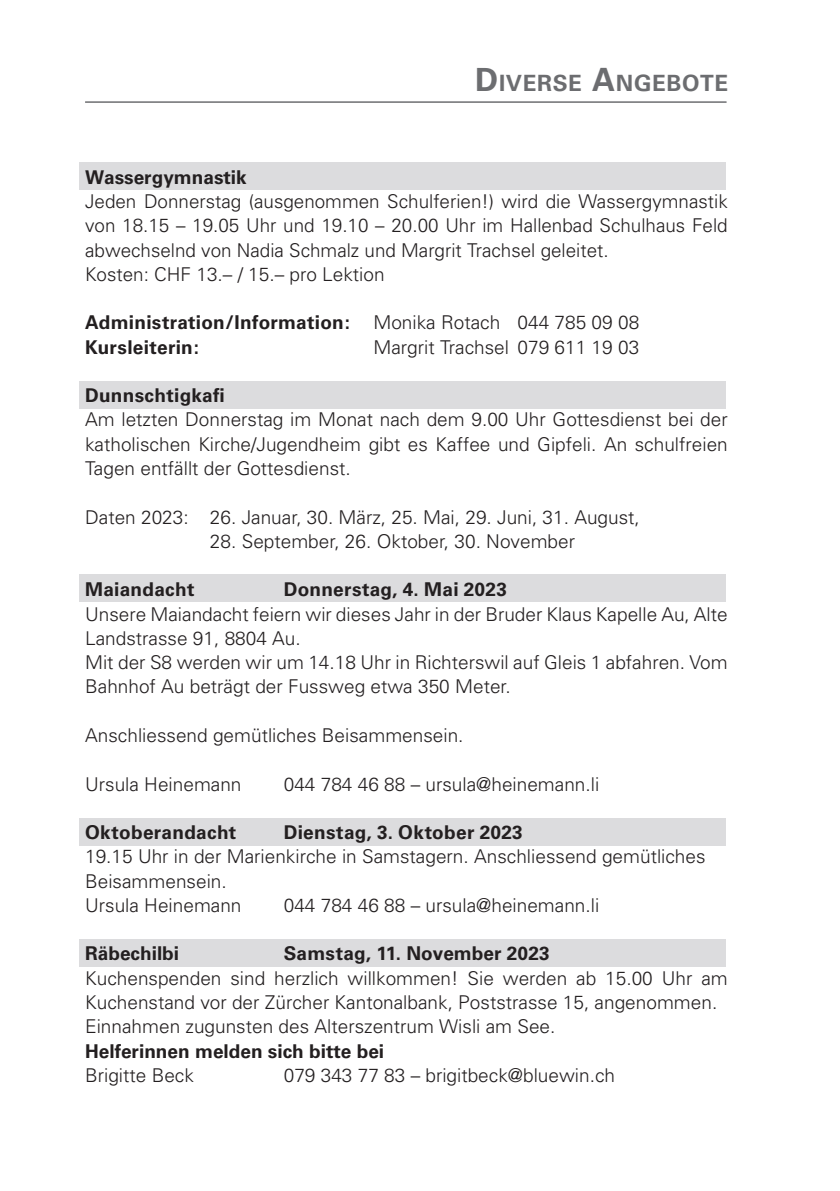
<style>
.page{position:relative;width:840px;height:1191px;background:#fff}
.page>*{position:absolute;margin:0;border:0;box-sizing:border-box;transform-origin:0 0}
.t1{font:700 22.4px "Univers";letter-spacing:.03em;color:#6c6d70}
.t2{font:300 19px/24.2px "Univers";color:#231f20}
.t3{font:700 19px/24.2px "Univers";letter-spacing:.01em;color:#231f20}
.s1{font-size:32px}
.s2{font-weight:300}
</style>
<div class="page">
<div style="left:79px;top:162px;width:646px;height:27px;background:#dcdcde"></div>
<hr style="left:85px;top:102px;width:641px;height:1px;background:#6c6d70">
<div style="left:79px;top:574px;width:646px;height:27px;background:#dcdcde"></div>
<div style="left:79px;top:381px;width:646px;height:27px;background:#dcdcde"></div>
<div style="left:79px;top:818px;width:646px;height:28px;background:#dcdcde"></div>
<div style="left:79px;top:939px;width:646px;height:27px;background:#dcdcde"></div>
<p class="t1" style="left:475px;top:70px;width:254px"><span class="s1">D</span>IVERSE <span class="s1">A</span>NGEBOTE</p>
<p class="t3" style="left:85px;top:165px;width:163px">Wassergymnastik</p>
<p class="t2" style="left:85px;top:189px;width:643px">Jeden Donnerstag (ausgenommen Schulferien!) wird die Wassergymnastik von 18.15 – 19.05 Uhr und 19.10 – 20.00 Uhr im Hallenbad Schulhaus Feld abwechselnd von Nadia Schmalz und Margrit Trachsel geleitet.<br>Kosten: CHF 13.– / 15.– pro Lektion</p>
<p class="t3" style="left:85px;top:311px;width:555px">Administration/Information: <span class="s2">Monika Rotach 044 785 09 08<br></span>Kursleiterin:</p>
<p class="t2" style="left:373px;top:335px;width:267px">Margrit Trachsel 079 611 19 03</p>
<p class="t3" style="left:85px;top:383px;width:141px">Dunnschtigkafi</p>
<p class="t2" style="left:85px;top:408px;width:643px;text-align:justify">Am letzten Donnerstag im Monat nach dem 9.00 Uhr Gottesdienst bei der katholischen Kirche/Jugendheim gibt es Kaffee und Gipfeli. An schulfreien Tagen entfällt der Gottesdienst.</p>
<p class="t2" style="left:85px;top:505px;width:556px">Daten 2023: 26. Januar, 30. März, 25. Mai, 29. Juni, 31. August,</p>
<p class="t2" style="left:210px;top:529px;width:366px">28. September, 26. Oktober, 30. November</p>
<p class="t3" style="left:85px;top:578px;width:111px">Maiandacht</p>
<p class="t3" style="left:283px;top:578px;width:224px">Donnerstag, 4. Mai 2023</p>
<p class="t2" style="left:85px;top:602px;width:643px">Unsere Maiandacht feiern wir dieses Jahr in der Bruder Klaus Kapelle Au, Alte Landstrasse 91, 8804 Au.<br>Mit der S8 werden wir um 14.18 Uhr in Richterswil auf Gleis 1 abfahren. Vom Bahnhof Au beträgt der Fussweg etwa 350 Meter.</p>
<p class="t2" style="left:85px;top:723px;width:380px">Anschliessend gemütliches Beisammensein.</p>
<p class="t2" style="left:85px;top:771px;width:158px">Ursula Heinemann</p>
<p class="t2" style="left:283px;top:771px;width:317px">044 784 46 88 – ursula@heinemann.li</p>
<p class="t3" style="left:85px;top:820px;width:153px">Oktoberandacht</p>
<p class="t3" style="left:283px;top:820px;width:240px">Dienstag, 3. Oktober 2023</p>
<p class="t2" style="left:85px;top:844px;width:621px">19.15 Uhr in der Marienkirche in Samstagern. Anschliessend gemütliches<br>Beisammensein.<br>Ursula Heinemann</p>
<p class="t2" style="left:283px;top:893px;width:317px">044 784 46 88 – ursula@heinemann.li</p>
<p class="t3" style="left:85px;top:941px;width:95px">Räbechilbi</p>
<p class="t3" style="left:283px;top:941px;width:267px">Samstag, 11. November 2023</p>
<p class="t2" style="left:85px;top:966px;width:643px">Kuchenspenden sind herzlich willkommen! Sie werden ab 15.00 Uhr am<br>Kuchenstand vor der Zürcher Kantonalbank, Poststrasse 15, angenommen.<br>Einnahmen zugunsten des Alterszentrum Wisli am See.</p>
<p class="t3" style="left:85px;top:1039px;width:300px">Helferinnen melden sich bitte bei</p>
<p class="t2" style="left:85px;top:1063px;width:110px">Brigitte Beck</p>
<p class="t2" style="left:283px;top:1063px;width:332px">079 343 77 83 – brigitbeck@bluewin.ch</p>
</div>
